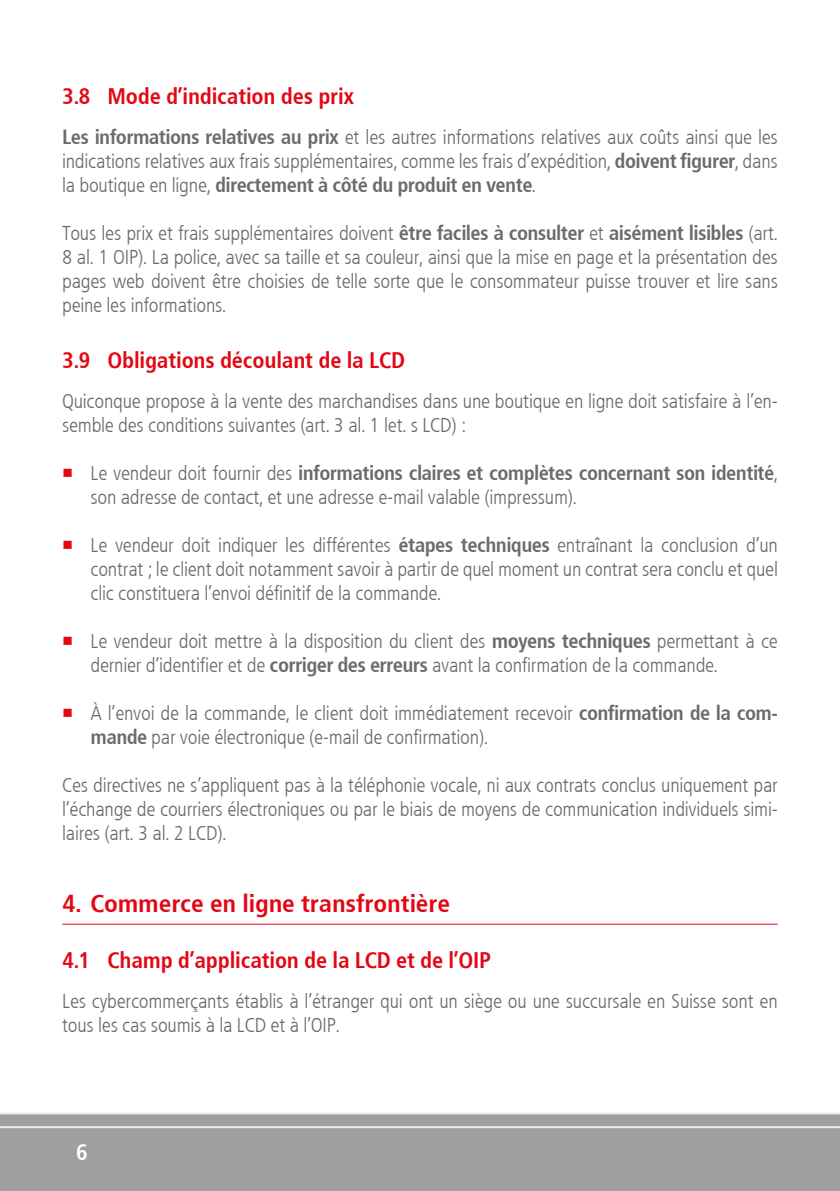
<style>
.page{position:relative;width:840px;height:1191px;background:#fff}
.page>*{position:absolute;margin:0;border:0;box-sizing:border-box;transform-origin:0 0}
.t1{font:700 24px "Frutiger Condensed BQ";letter-spacing:.02em;color:#e30613;scale:1.05 1}
.t2{font:700 22px "Frutiger Condensed BQ";letter-spacing:.02em;color:#e30613}
.t3{font:700 22px "Frutiger Condensed BQ";color:#fff}
.t4{font:300 20px/24px "Frutiger Condensed BQ";letter-spacing:.02em;color:#6b6b6a}
.s1{font-weight:700}
</style>
<div class="page">
<div style="left:0;top:1113px;width:839px;height:78px;background:#9f9f9f"></div>
<hr style="left:0;top:1126px;width:839px;height:2px;background:#ededed">
<hr style="left:0;top:1112px;width:839px;height:2px;background:#ededed">
<hr style="left:62px;top:923px;width:715px;height:1px;background:#e30613">
<p class="t2" style="left:62px;top:82px;width:293px">3.8 Mode d’indication des prix</p>
<p class="t4" style="left:62px;top:125px;width:716px;text-align:justify"><span class="s1">Les informations relatives au prix</span> et les autres informations relatives aux coûts ainsi que les indications relatives aux frais supplémentaires, comme les frais d’expédition, <span class="s1">doivent figurer</span>, dans la boutique en ligne, <span class="s1">directement à côté du produit en vente</span>.</p>
<p class="t4" style="left:62px;top:221px;width:716px;text-align:justify">Tous les prix et frais supplémentaires doivent <span class="s1">être faciles à consulter</span> et <span class="s1">aisément lisibles</span> (art.<br>8 al. 1 OIP). La police, avec sa taille et sa couleur, ainsi que la mise en page et la présentation des pages web doivent être choisies de telle sorte que le consommateur puisse trouver et lire sans peine les informations.</p>
<p class="t2" style="left:62px;top:346px;width:343px">3.9 Obligations découlant de la LCD</p>
<p class="t4" style="left:62px;top:389px;width:716px">Quiconque propose à la vente des marchandises dans une boutique en ligne doit satisfaire à l’en&shy;semble des conditions suivantes (art. 3 al. 1 let. s LCD) :</p>
<p class="t4" style="left:91px;top:461px;width:687px">Le vendeur doit fournir des <span class="s1">informations claires et complètes concernant son identité</span>, son adresse de contact, et une adresse e-mail valable (impressum).</p>
<p class="t4" style="left:91px;top:533px;width:688px;text-align:justify">Le vendeur doit indiquer les différentes <span class="s1">étapes techniques</span> entraînant la conclusion d’un contrat ; le client doit notamment savoir à partir de quel moment un contrat sera conclu et quel clic constituera l’envoi définitif de la commande.</p>
<p class="t4" style="left:91px;top:629px;width:688px">Le vendeur doit mettre à la disposition du client des <span class="s1">moyens techniques</span> permettant à ce dernier d’identifier et de <span class="s1">corriger des erreurs</span> avant la confirmation de la commande.</p>
<p class="t4" style="left:91px;top:701px;width:688px">À l’envoi de la commande, le client doit immédiatement recevoir <span class="s1">confirmation de la com&shy;mande</span> par voie électronique (e-mail de confirmation).</p>
<p class="t4" style="left:62px;top:773px;width:716px;text-align:justify">Ces directives ne s’appliquent pas à la téléphonie vocale, ni aux contrats conclus uniquement par l’échange de courriers électroniques ou par le biais de moyens de communication individuels simi&shy;laires (art. 3 al. 2 LCD).</p>
<p class="t1" style="left:62px;top:889px;width:370px">4. Commerce en ligne transfrontière</p>
<p class="t2" style="left:62px;top:946px;width:430px">4.1 Champ d’application de la LCD et de l’OIP</p>
<p class="t4" style="left:62px;top:989px;width:716px">Les cybercommerçants établis à l’étranger qui ont un siège ou une succursale en Suisse sont en tous les cas soumis à la LCD et à l’OIP.</p>
<p class="t3" style="left:76px;top:1138px;width:13px">6</p>
</div>
